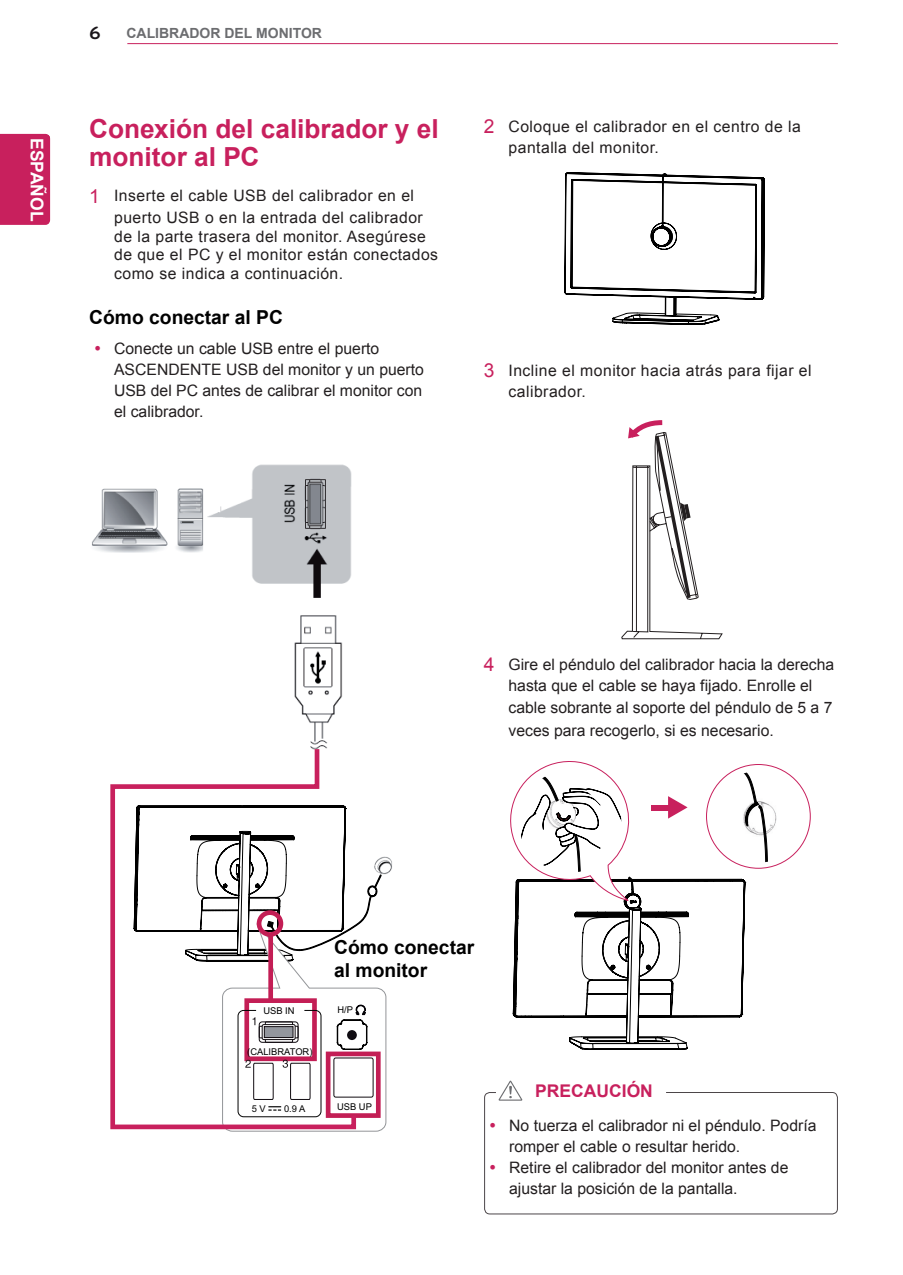
<style>
.page{position:relative;width:903px;height:1275px;background:#fff}
.page>*{position:absolute;margin:0;border:0;box-sizing:border-box;transform-origin:0 0}
.Title-1{font:700 26.25px/28px "Arial";color:#c8205d}
.t1{font:21px "Bryant LG";color:#fff}
._1-Body{font:700 19.25px/22.8px "Arial";color:#000}
.t2{font:700 18.38px "Bryant LG";color:#1a161a}
.Title-note{font:700 17.5px "Arial";color:#c8205d}
.t3{font:700 17.5px "Arial";color:#fff}
._1-Body-2{font:15.75px/18.9px "Arial";letter-spacing:.03em;color:#231f20}
.Body-Bullet{font:15.75px/21px "Arial";color:#231f20}
._1-Body-3{font:15.75px/21px "Arial";color:#231f20;text-align:center}
.t4{font:700 14px "Arial";color:#6c6d70}
.t5{font:9.45px "Arial";color:#000}
.s1{font-size:19.25px;color:#c8205d}
</style>
<div class="page">
<hr style="left:127px;top:43px;width:711px;height:1px;background:#c8205d">
<div style="left:0;top:134px;width:50px;height:91px;background:#c8205d"></div>
<img style="left:387px;top:857px;width:5px;height:17px">
<img style="left:92px;top:464px;width:260px;height:280px">
<svg style="left:110px;top:744px;width:218px;height:386px"></svg>
<svg style="left:133px;top:804px;width:254px;height:328px"></svg>
<div style="left:484px;top:1092px;width:354px;height:122px;border:1px solid #4c4649;border-radius:5px"></div>
<svg style="left:499px;top:1081px;width:23px;height:20px"></svg>
<svg style="left:565px;top:172px;width:199px;height:153px"></svg>
<svg style="left:621px;top:420px;width:102px;height:219px"></svg>
<img style="left:768px;top:804px;width:9px;height:29px">
<svg style="left:510px;top:761px;width:258px;height:289px"></svg>
<p class="t3" style="left:49px;top:138px;width:85px;rotate:90deg">ESPAÑOL</p>
<h2 class="t1" style="left:47px;top:160px;width:40px;rotate:90deg">ESP</h2>
<p class="t2" style="left:89px;top:21px;width:13px">6</p>
<p class="t4" style="left:126px;top:24px;width:197px">CALIBRADOR DEL MONITOR</p>
<p class="Title-1" style="left:89px;top:116px;width:351px">Conexión del calibrador y el monitor al PC</p>
<p class="_1-Body-2" style="left:114px;top:185px;width:310px;line-height:21.3px;text-indent:-25px"><span class="s1">1</span> Inserte el cable USB del calibrador en el puerto USB o en la entrada del calibrador</p>
<p class="_1-Body-2" style="left:114px;top:227px;width:326px">de la parte trasera del monitor. Asegúrese de que el PC y el monitor están conectados como se indica a continuación.</p>
<p class="_1-Body" style="left:89px;top:307px;width:195px">Cómo conectar al PC</p>
<p class="Body-Bullet" style="left:114px;top:338px;width:311px">Conecte un cable USB entre el puerto<br>ASCENDENTE USB del monitor y un puerto<br>USB del PC antes de calibrar el monitor con el calibrador.</p>
<p class="_1-Body-2" style="left:508px;top:116px;width:294px;line-height:21px;text-indent:-25px"><span class="s1">2</span> Coloque el calibrador en el centro de la pantalla del monitor.</p>
<p class="_1-Body-2" style="left:508px;top:360px;width:305px;line-height:21px;text-indent:-25px"><span class="s1">3</span> Incline el monitor hacia atrás para fijar el calibrador.</p>
<p class="_1-Body-3" style="left:484px;top:654px;width:352px"><span class="s1">4</span> Gire el péndulo del calibrador hacia la derecha hasta que el cable se haya fijado. Enrolle el</p>
<p class="_1-Body-3" style="left:508px;top:697px;width:325px;line-height:22.8px;text-align:left">cable sobrante al soporte del péndulo de 5 a 7 veces para recogerlo, si es necesario.</p>
<p class="t5" style="left:263px;top:1004px;width:33px">USB IN</p>
<p class="t5" style="left:247px;top:1046px;width:67px">(CALIBRATOR)</p>
<p class="t5" style="left:252px;top:1103px;width:16px">5 V</p>
<p class="t5" style="left:284px;top:1103px;width:23px">0.9 A</p>
<p class="_1-Body" style="left:334px;top:937px;width:142px">Cómo conectar al monitor</p>
<p class="t5" style="left:337px;top:1004px;width:17px">H/P</p>
<p class="t5" style="left:337px;top:1101px;width:36px">USB UP</p>
<p class="Title-note" style="left:535px;top:1080px;width:119px">PRECAUCIÓN</p>
<p class="Body-Bullet" style="left:509px;top:1115px;width:309px">No tuerza el calibrador ni el péndulo. Podría romper el cable o resultar herido.</p>
<p class="Body-Bullet" style="left:509px;top:1157px;width:281px">Retire el calibrador del monitor antes de ajustar la posición de la pantalla.</p>
</div>
